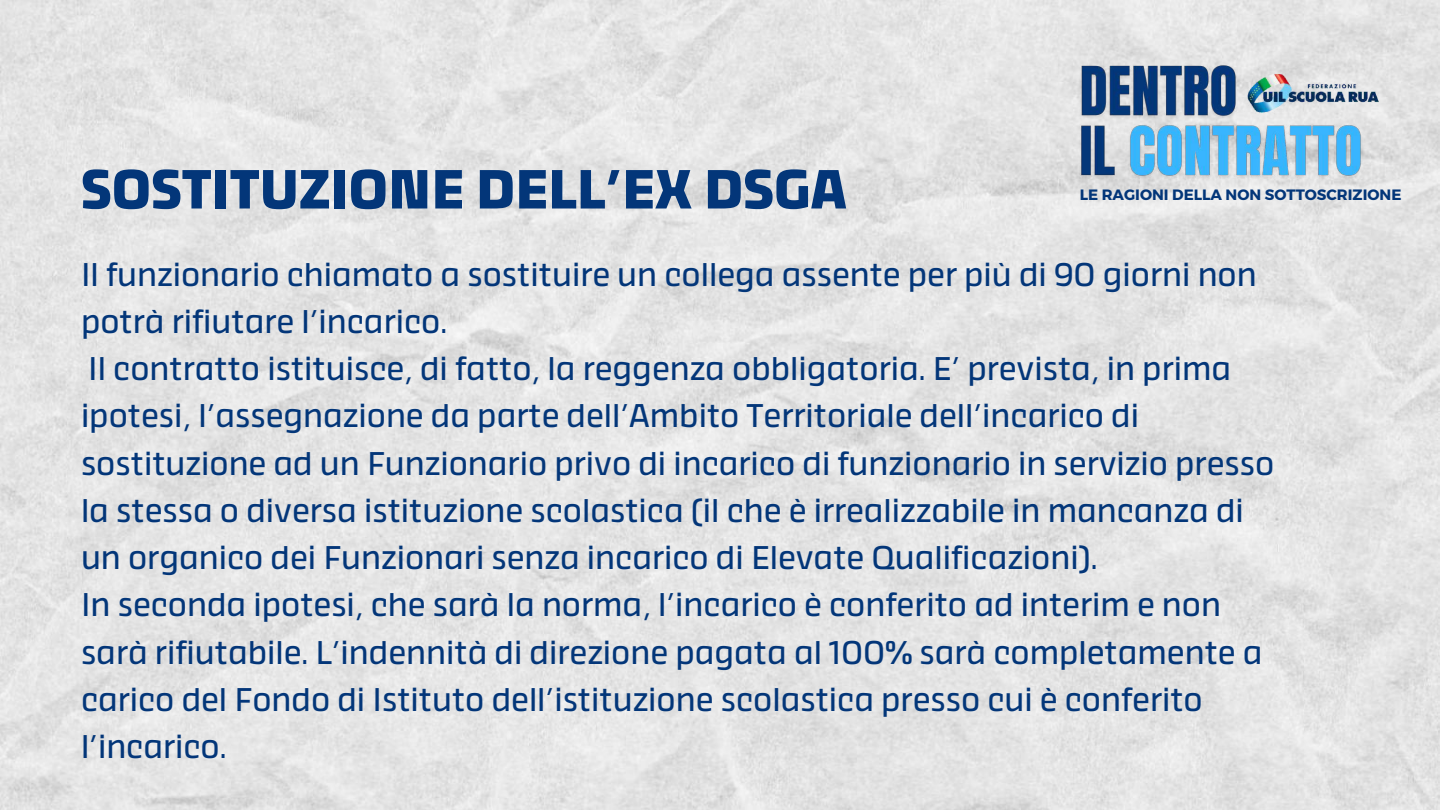
<style>
.page{position:relative;width:1440px;height:810px;background:#fff}
.page>*{position:absolute;margin:0;border:0;box-sizing:border-box;transform-origin:0 0}
.t1{font:700 57px "Thicker";color:#033679}
.t2{font:34px/47.2px "Thicker";color:#033679}
.t3{font:700 15px "Montserrat";color:#033679}
</style>
<div class="page">
<img style="left:0;top:0;width:1440px;height:810px">
<img style="left:1075px;top:50px;width:292px;height:143px">
<img style="left:1237px;top:60px;width:153px;height:64px">
<h1 class="t1" style="left:81px;top:157px;width:767px">SOSTITUZIONE DELL’EX DSGA</h1>
<p class="t3" style="left:1080px;top:185px;width:323px">LE RAGIONI DELLA NON SOTTOSCRIZIONE</p>
<p class="t2" style="left:81px;top:254px;width:1195px">Il funzionario chiamato a sostituire un collega assente per più di 90 giorni non potrà rifiutare l’incarico.<br>Il contratto istituisce, di fatto, la reggenza obbligatoria. E’ prevista, in prima ipotesi, l’assegnazione da parte dell’Ambito Territoriale dell’incarico di sostituzione ad un Funzionario privo di incarico di funzionario in servizio presso la stessa o diversa istituzione scolastica (il che è irrealizzabile in mancanza di un organico dei Funzionari senza incarico di Elevate Qualificazioni).<br>In seconda ipotesi, che sarà la norma, l’incarico è conferito ad interim e non sarà rifiutabile. L’indennità di direzione pagata al 100% sarà completamente a carico del Fondo di Istituto dell’istituzione scolastica presso cui è conferito l’incarico.</p>
</div>
